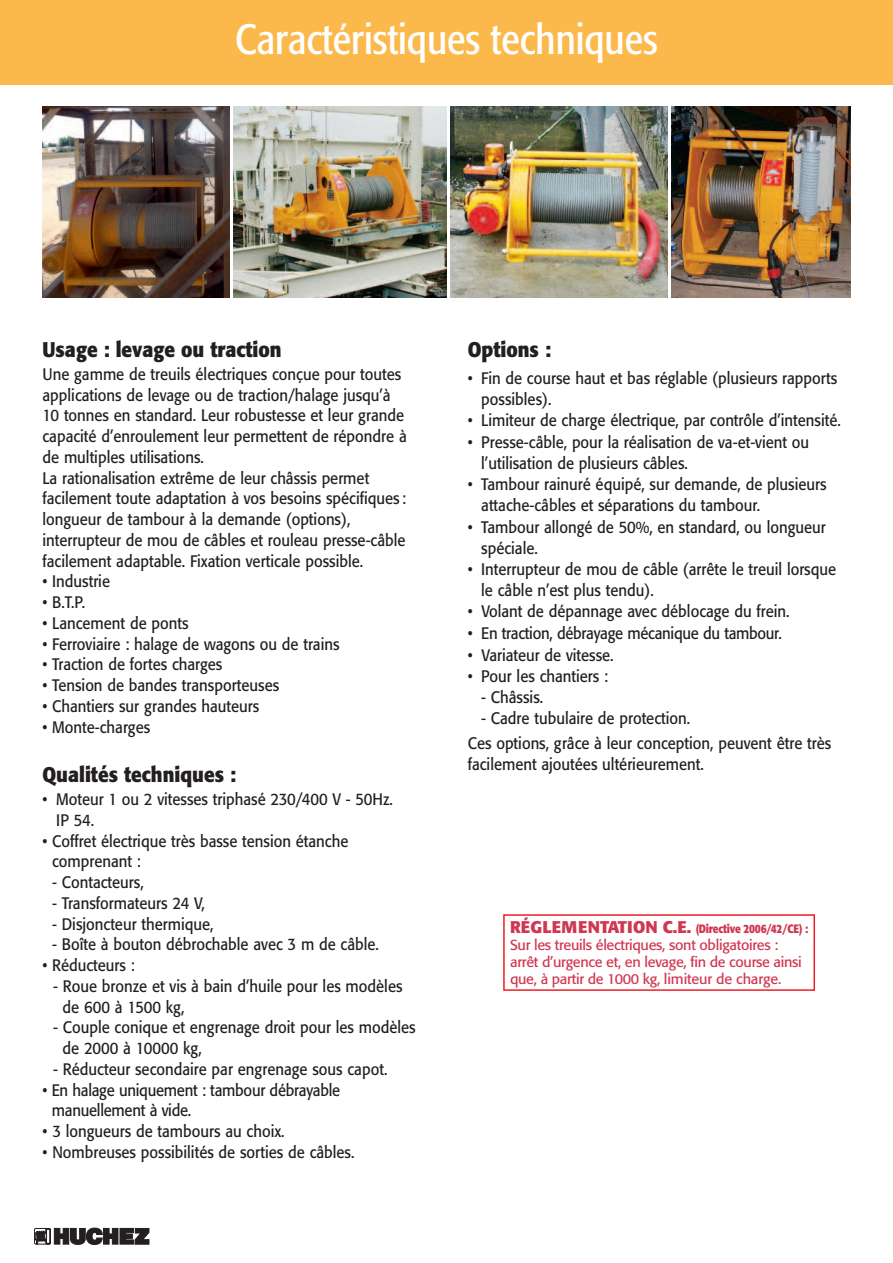
<style>
.page{position:relative;width:893px;height:1263px;background:#fff}
.page>*{position:absolute;margin:0;border:0;box-sizing:border-box;transform-origin:0 0}
.t1{font:condensed 42px "Formata";color:#fff}
.t2{font:700 21px "Formata";color:#231f20;scale:.9 1}
.t3{font:16.5px/20.7px "Formata";color:#231f20;scale:.9 1}
.t4{font:16.5px/20.7px "Formata";letter-spacing:-.02em;color:#231f20;scale:.9 1}
.t5{font:14.4px/17.2px "Formata";letter-spacing:-.02em;color:#d13750}
.t6{font:700 12px "Formata";letter-spacing:-.02em;color:#d13750;scale:.85 1}
.s1{font-size:16.8px}
</style>
<div class="page">
<div style="left:0;top:0;width:893px;height:85px;background:#fcb94b"></div>
<img style="left:43px;top:106px;width:187px;height:192px">
<img style="left:234px;top:106px;width:212px;height:192px">
<img style="left:451px;top:106px;width:217px;height:192px">
<img style="left:672px;top:106px;width:178px;height:192px">
<div style="left:503px;top:914px;width:312px;height:77px;border:2px solid #ee1d23"></div>
<svg style="left:34px;top:1228px;width:115px;height:17px"></svg>
<h1 class="t1" style="left:235px;top:22px;width:424px">Caractéristiques techniques</h1>
<p class="t2" style="left:43px;top:340px;width:267px">Usage : levage ou traction</p>
<p class="t3" style="left:43px;top:365px;width:406px">Une gamme de treuils électriques conçue pour toutes applications de levage ou de traction/halage jusqu’à 10 tonnes en standard. Leur robustesse et leur grande capacité d’enroulement leur permettent de répondre à de multiples utilisations.<br>La rationalisation extrême de leur châssis permet facilement toute adaptation à vos besoins spécifiques : longueur de tambour à la demande (options), interrupteur de mou de câbles et rouleau presse-câble facilement adaptable. Fixation verticale possible.</p>
<p class="t3" style="left:43px;top:573px;width:77px">• Industrie</p>
<p class="t3" style="left:43px;top:593px;width:49px">• B.T.P.</p>
<p class="t3" style="left:43px;top:614px;width:164px">• Lancement de ponts</p>
<p class="t3" style="left:43px;top:635px;width:332px">• Ferroviaire : halage de wagons ou de trains</p>
<p class="t3" style="left:43px;top:656px;width:201px">• Traction de fortes charges</p>
<p class="t3" style="left:43px;top:676px;width:265px">• Tension de bandes transporteuses</p>
<p class="t3" style="left:43px;top:697px;width:242px">• Chantiers sur grandes hauteurs</p>
<p class="t3" style="left:43px;top:718px;width:121px">• Monte-charges</p>
<p class="t2" style="left:43px;top:766px;width:217px">Qualités techniques :</p>
<p class="t3" style="left:56px;top:790px;width:376px;text-indent:-13px">• Moteur 1 ou 2 vitesses triphasé 230/400 V - 50Hz.<br>IP 54.</p>
<p class="t3" style="left:52px;top:832px;width:331px;text-indent:-10px">• Coffret électrique très basse tension étanche comprenant :</p>
<p class="t3" style="left:52px;top:873px;width:103px">- Contacteurs,</p>
<p class="t3" style="left:52px;top:894px;width:171px">- Transformateurs 24 V,</p>
<p class="t3" style="left:52px;top:915px;width:181px">- Disjoncteur thermique,</p>
<p class="t3" style="left:52px;top:935px;width:365px">- Boîte à bouton débrochable avec 3 m de câble.</p>
<p class="t3" style="left:43px;top:956px;width:104px">• Réducteurs :</p>
<p class="t3" style="left:63px;top:977px;width:379px;text-indent:-9px">- Roue bronze et vis à bain d’huile pour les modèles de 600 à 1500 kg,</p>
<p class="t3" style="left:63px;top:1018px;width:394px;text-indent:-9px">- Couple conique et engrenage droit pour les modèles de 2000 à 10000 kg,</p>
<p class="t3" style="left:53px;top:1060px;width:373px">- Réducteur secondaire par engrenage sous capot.</p>
<p class="t4" style="left:52px;top:1081px;width:322px;text-indent:-9px">• En halage uniquement : tambour débrayable manuellement à vide.</p>
<p class="t3" style="left:43px;top:1122px;width:270px">• 3 longueurs de tambours au choix.</p>
<p class="t3" style="left:43px;top:1143px;width:348px">• Nombreuses possibilités de sorties de câbles.</p>
<p class="t2" style="left:468px;top:340px;width:94px">Options :</p>
<p class="t3" style="left:481px;top:369px;width:397px;text-indent:-13px">• Fin de course haut et bas réglable (plusieurs rapports possibles).</p>
<p class="t3" style="left:468px;top:412px;width:416px">• Limiteur de charge électrique, par contrôle d’intensité.</p>
<p class="t3" style="left:481px;top:433px;width:366px;text-indent:-13px">• Presse-câble, pour la réalisation de va-et-vient ou l’utilisation de plusieurs câbles.</p>
<p class="t3" style="left:481px;top:476px;width:385px;text-indent:-13px">• Tambour rainuré équipé, sur demande, de plusieurs attache-câbles et séparations du tambour.</p>
<p class="t3" style="left:481px;top:518px;width:384px;text-indent:-13px">• Tambour allongé de 50%, en standard, ou longueur spéciale.</p>
<p class="t3" style="left:481px;top:560px;width:396px;text-indent:-13px">• Interrupteur de mou de câble (arrête le treuil lorsque le câble n’est plus tendu).</p>
<p class="t3" style="left:468px;top:603px;width:359px">• Volant de dépannage avec déblocage du frein.</p>
<p class="t4" style="left:468px;top:624px;width:350px">• En traction, débrayage mécanique du tambour.</p>
<p class="t3" style="left:468px;top:646px;width:164px">• Variateur de vitesse.</p>
<p class="t3" style="left:468px;top:667px;width:157px">• Pour les chantiers :</p>
<p class="t3" style="left:481px;top:688px;width:70px">- Châssis.</p>
<p class="t3" style="left:468px;top:707px;width:405px;line-height:25px;text-indent:14px">- Cadre tubulaire de protection.<br>Ces options, grâce à leur conception, peuvent être très</p>
<p class="t3" style="left:468px;top:755px;width:264px">facilement ajoutées ultérieurement.</p>
<p class="t6" style="left:510px;top:923px;width:352px"><span class="s1">RÉGLEMENTATION C.E.</span> (Directive 2006/42/CE) :</p>
<p class="t5" style="left:510px;top:937px;width:293px">Sur les treuils électriques, sont obligatoires : arrêt d’urgence et, en levage, fin de course ainsi que, à partir de 1000 kg, limiteur de charge.</p>
</div>
